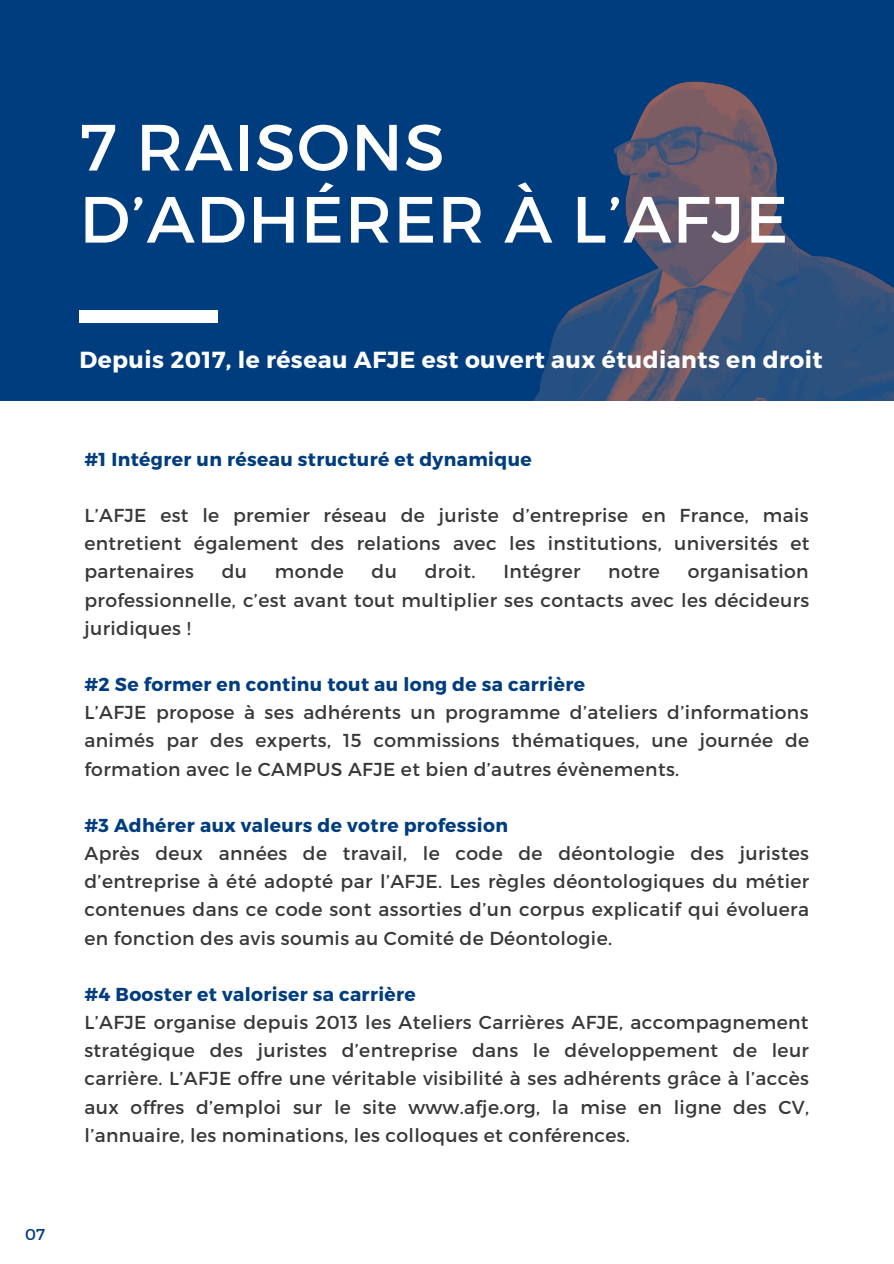
<style>
.page{position:relative;width:894px;height:1264px;background:#fff}
.page>*{position:absolute;margin:0;border:0;box-sizing:border-box;transform-origin:0 0}
.t1{font:65.25px/72px "Montserrat";letter-spacing:.02em;color:#fff}
.t2{font:700 23.25px "Montserrat";letter-spacing:.02em;color:#fefefe}
.t3{font:18.75px/28.2px "Montserrat";letter-spacing:.02em;color:#383838;text-align:justify}
.t4{font:700 18.75px "Montserrat";letter-spacing:.02em;color:#003d7e}
.t5{font:15.75px "Montserrat";color:#003d7e}
</style>
<div class="page">
<div style="left:0;top:0;width:893px;height:400px;background:#003d7e"></div>
<img style="left:534px;top:81px;width:359px;height:319px">
<div style="left:79px;top:310px;width:139px;height:13px;background:#fff"></div>
<p class="t1" style="left:79px;top:108px;width:710px">7 RAISONS<br>D’ADHÉRER À L’AFJE</p>
<p class="t5" style="left:25px;top:1223px;width:22px">07</p>
<p class="t2" style="left:79px;top:345px;width:744px">Depuis 2017, le réseau AFJE est ouvert aux étudiants en droit</p>
<p class="t4" style="left:84px;top:447px;width:448px">#1 Intégrer un réseau structuré et dynamique</p>
<p class="t3" style="left:84px;top:500px;width:726px">L’AFJE est le premier réseau de juriste d’entreprise en France, mais entretient également des relations avec les institutions, universités et partenaires</p>
<p class="t3" style="left:222px;top:556px;width:27px">du</p>
<p class="t3" style="left:275px;top:556px;width:70px">monde</p>
<p class="t3" style="left:371px;top:556px;width:27px">du</p>
<p class="t3" style="left:424px;top:556px;width:52px">droit.</p>
<p class="t3" style="left:503px;top:556px;width:79px">Intégrer</p>
<p class="t3" style="left:608px;top:556px;width:53px">notre</p>
<p class="t3" style="left:84px;top:556px;width:726px;text-indent:603px">organisation professionnelle, c’est avant tout multiplier ses contacts avec les décideurs juridiques !</p>
<p class="t4" style="left:84px;top:672px;width:502px">#2 Se former en continu tout au long de sa carrière</p>
<p class="t3" style="left:84px;top:697px;width:726px">L’AFJE propose à ses adhérents un programme d’ateliers d’informations animés par des experts, 15 commissions thématiques, une journée de formation avec le CAMPUS AFJE et bien d’autres évènements.</p>
<p class="t4" style="left:84px;top:813px;width:425px">#3 Adhérer aux valeurs de votre profession</p>
<p class="t3" style="left:84px;top:838px;width:726px">Après deux années de travail, le code de déontologie des juristes d’entreprise à été adopté par l’AFJE. Les règles déontologiques du métier contenues dans ce code sont assorties d’un corpus explicatif qui évoluera en fonction des avis soumis au Comité de Déontologie.</p>
<p class="t4" style="left:84px;top:982px;width:333px">#4 Booster et valoriser sa carrière</p>
<p class="t3" style="left:84px;top:1007px;width:726px">L’AFJE organise depuis 2013 les Ateliers Carrières AFJE, accompagnement stratégique des juristes d’entreprise dans le développement de leur carrière. L’AFJE offre une véritable visibilité à ses adhérents grâce à l’accès aux offres d’emploi sur le site www.afje.org, la mise en ligne des CV, l’annuaire, les nominations, les colloques et conférences.</p>
</div>
